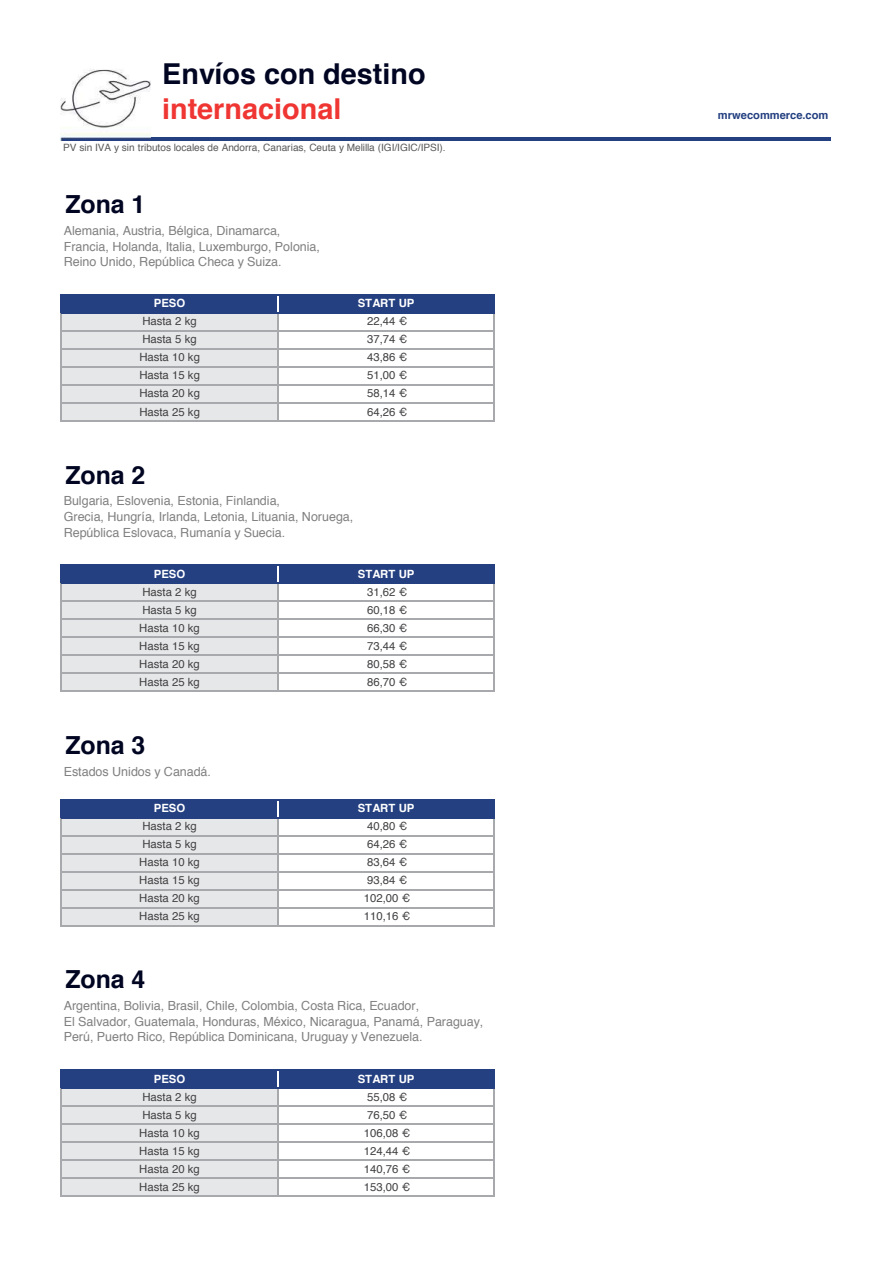
<style>
.page{position:relative;width:893px;height:1263px;background:#fff}
.page>*{position:absolute;margin:0;border:0;box-sizing:border-box;transform-origin:0 0}
.t1{font:700 28.8px "Helvetica";color:#000522}
.t2{font:700 28.8px "Helvetica";color:#ef3633}
.t3{font:700 24.9px "Helvetica";color:#000522}
.t4{font:12.6px/15.6px "Helvetica";letter-spacing:-.005em;color:#808080}
.t5{font:11.4px/18px "Helvetica";color:#414042}
.t6{font:700 11.4px "Helvetica";letter-spacing:-.005em;color:#fff}
.t7{font:700 11.1px "Helvetica";color:#244081}
.t8{font:10.05px "Helvetica";color:#595959}
</style>
<div class="page">
<div style="left:62px;top:295px;width:830px;height:18px;background:#244081"></div>
<div style="left:62px;top:313px;width:216px;height:108px;background:#e6e7e8"></div>
<div style="left:62px;top:565px;width:830px;height:18px;background:#244081"></div>
<div style="left:62px;top:583px;width:216px;height:109px;background:#e6e7e8"></div>
<div style="left:62px;top:800px;width:830px;height:18px;background:#244081"></div>
<div style="left:62px;top:818px;width:216px;height:108px;background:#e6e7e8"></div>
<div style="left:62px;top:1070px;width:830px;height:18px;background:#244081"></div>
<div style="left:62px;top:1088px;width:216px;height:108px;background:#e6e7e8"></div>
<svg style="left:61px;top:294px;width:1px;height:19px"></svg>
<svg style="left:277px;top:296px;width:1px;height:16px"></svg>
<hr style="left:61px;top:313px;width:1px;height:109px;background:#a7a9ac">
<hr style="left:277px;top:313px;width:1px;height:109px;background:#a7a9ac">
<hr style="left:493px;top:313px;width:2px;height:109px;background:#a7a9ac">
<svg style="left:61px;top:565px;width:1px;height:19px"></svg>
<svg style="left:277px;top:566px;width:1px;height:16px"></svg>
<hr style="left:61px;top:584px;width:1px;height:108px;background:#a7a9ac">
<hr style="left:277px;top:584px;width:1px;height:108px;background:#a7a9ac">
<hr style="left:493px;top:584px;width:2px;height:108px;background:#a7a9ac">
<svg style="left:61px;top:799px;width:1px;height:19px"></svg>
<svg style="left:277px;top:801px;width:1px;height:16px"></svg>
<hr style="left:61px;top:818px;width:1px;height:108px;background:#a7a9ac">
<hr style="left:277px;top:818px;width:1px;height:108px;background:#a7a9ac">
<hr style="left:493px;top:818px;width:2px;height:108px;background:#a7a9ac">
<svg style="left:61px;top:1069px;width:1px;height:20px"></svg>
<svg style="left:277px;top:1071px;width:1px;height:16px"></svg>
<hr style="left:61px;top:1089px;width:1px;height:108px;background:#a7a9ac">
<hr style="left:277px;top:1089px;width:1px;height:108px;background:#a7a9ac">
<hr style="left:493px;top:1089px;width:2px;height:108px;background:#a7a9ac">
<hr style="left:61px;top:138px;width:769px;height:3px;background:#244081">
<hr style="left:62px;top:294px;width:830px;height:1px;background:#244081">
<hr style="left:62px;top:330px;width:830px;height:1px;background:#a7a9ac">
<hr style="left:62px;top:348px;width:830px;height:1px;background:#a7a9ac">
<hr style="left:62px;top:366px;width:830px;height:2px;background:#a7a9ac">
<hr style="left:62px;top:384px;width:830px;height:2px;background:#a7a9ac">
<hr style="left:62px;top:402px;width:830px;height:2px;background:#a7a9ac">
<hr style="left:62px;top:420px;width:830px;height:2px;background:#a7a9ac">
<hr style="left:62px;top:583px;width:830px;height:1px;background:#244081">
<hr style="left:62px;top:601px;width:830px;height:1px;background:#a7a9ac">
<hr style="left:62px;top:619px;width:830px;height:1px;background:#a7a9ac">
<hr style="left:62px;top:637px;width:830px;height:1px;background:#a7a9ac">
<hr style="left:62px;top:655px;width:830px;height:1px;background:#a7a9ac">
<hr style="left:62px;top:673px;width:830px;height:1px;background:#a7a9ac">
<hr style="left:62px;top:691px;width:830px;height:1px;background:#a7a9ac">
<hr style="left:62px;top:799px;width:830px;height:1px;background:#244081">
<hr style="left:62px;top:835px;width:830px;height:1px;background:#a7a9ac">
<hr style="left:62px;top:853px;width:830px;height:1px;background:#a7a9ac">
<hr style="left:62px;top:871px;width:830px;height:1px;background:#a7a9ac">
<hr style="left:62px;top:889px;width:830px;height:1px;background:#a7a9ac">
<hr style="left:62px;top:907px;width:830px;height:1px;background:#a7a9ac">
<hr style="left:62px;top:925px;width:830px;height:1px;background:#a7a9ac">
<hr style="left:62px;top:1069px;width:830px;height:2px;background:#244081">
<hr style="left:62px;top:1087px;width:830px;height:2px;background:#244081">
<hr style="left:62px;top:1105px;width:830px;height:2px;background:#a7a9ac">
<hr style="left:62px;top:1123px;width:830px;height:2px;background:#a7a9ac">
<hr style="left:62px;top:1142px;width:830px;height:1px;background:#a7a9ac">
<hr style="left:62px;top:1160px;width:830px;height:1px;background:#a7a9ac">
<hr style="left:62px;top:1178px;width:830px;height:1px;background:#a7a9ac">
<hr style="left:62px;top:1196px;width:830px;height:1px;background:#a7a9ac">
<img style="left:60px;top:69px;width:90px;height:72px">
<div style="left:495px;top:251px;width:397px;height:983px;background:#fff"></div>
<h1 class="t1" style="left:162px;top:51px;width:265px">Envíos con destino</h1>
<h1 class="t2" style="left:162px;top:86px;width:181px">internacional</h1>
<p class="t8" style="left:63px;top:140px;width:384px">PV sin IVA y sin tributos locales de Andorra, Canarias, Ceuta y Melilla (IGI/IGIC/IPSI).</p>
<h2 class="t3" style="left:65px;top:184px;width:82px">Zona 1</h2>
<p class="t4" style="left:64px;top:223px;width:258px">Alemania, Austria, Bélgica, Dinamarca,<br>Francia, Holanda, Italia, Luxemburgo, Polonia,<br>Reino Unido, República Checa y Suiza.</p>
<p class="t6" style="left:154px;top:294px;width:33px">PESO</p>
<p class="t5" style="left:142px;top:313px;width:56px">Hasta 2 kg<br>Hasta 5 kg</p>
<p class="t5" style="left:139px;top:349px;width:62px;text-align:justify">Hasta 10 kg Hasta 15 kg Hasta 20 kg Hasta 25 kg</p>
<h2 class="t3" style="left:65px;top:455px;width:82px">Zona 2</h2>
<p class="t6" style="left:358px;top:294px;width:58px">START UP</p>
<p class="t5" style="left:367px;top:313px;width:42px">22,44 €<br>37,74 €</p>
<p class="t5" style="left:367px;top:349px;width:42px;text-align:justify">43,86 € 51,00 € 58,14 €</p>
<p class="t5" style="left:367px;top:403px;width:42px">64,26 €</p>
<p class="t4" style="left:64px;top:494px;width:291px">Bulgaria, Eslovenia, Estonia, Finlandia,<br>Grecia, Hungría, Irlanda, Letonia, Lituania, Noruega,<br>República Eslovaca, Rumanía y Suecia.</p>
<p class="t6" style="left:154px;top:565px;width:33px">PESO</p>
<p class="t6" style="left:358px;top:565px;width:58px">START UP</p>
<p class="t5" style="left:142px;top:583px;width:56px">Hasta 2 kg</p>
<p class="t5" style="left:367px;top:583px;width:42px">31,62 €</p>
<p class="t5" style="left:139px;top:601px;width:62px">Hasta 5 kg<br>Hasta 10 kg</p>
<p class="t5" style="left:139px;top:637px;width:62px">Hasta 15 kg<br>Hasta 20 kg</p>
<p class="t5" style="left:139px;top:673px;width:62px">Hasta 25 kg</p>
<h2 class="t3" style="left:65px;top:725px;width:82px">Zona 3</h2>
<p class="t4" style="left:64px;top:764px;width:149px">Estados Unidos y Canadá.</p>
<p class="t5" style="left:367px;top:601px;width:42px;text-align:justify">60,18 € 66,30 € 73,44 € 80,58 € 86,70 €</p>
<p class="t6" style="left:154px;top:799px;width:33px">PESO</p>
<p class="t6" style="left:358px;top:799px;width:58px">START UP</p>
<p class="t5" style="left:142px;top:817px;width:56px">Hasta 2 kg<br>Hasta 5 kg</p>
<p class="t5" style="left:139px;top:854px;width:62px">Hasta 10 kg<br>Hasta 15 kg</p>
<p class="t5" style="left:139px;top:890px;width:62px">Hasta 20 kg<br>Hasta 25 kg</p>
<p class="t5" style="left:367px;top:818px;width:42px">40,80 €</p>
<p class="t5" style="left:367px;top:854px;width:42px">83,64 €<br>93,84 €</p>
<p class="t5" style="left:367px;top:836px;width:42px">64,26 €</p>
<p class="t5" style="left:364px;top:890px;width:48px">102,00 €</p>
<p class="t5" style="left:364px;top:908px;width:48px">110,16 €</p>
<h2 class="t3" style="left:65px;top:960px;width:82px">Zona 4</h2>
<p class="t4" style="left:64px;top:998px;width:421px">Argentina, Bolivia, Brasil, Chile, Colombia, Costa Rica, Ecuador,<br>El Salvador, Guatemala, Honduras, México, Nicaragua, Panamá, Paraguay,<br>Perú, Puerto Rico, República Dominicana, Uruguay y Venezuela.</p>
<p class="t6" style="left:154px;top:1069px;width:33px">PESO</p>
<p class="t6" style="left:358px;top:1069px;width:58px">START UP</p>
<p class="t5" style="left:142px;top:1088px;width:56px">Hasta 2 kg<br>Hasta 5 kg</p>
<p class="t5" style="left:139px;top:1124px;width:62px">Hasta 10 kg<br>Hasta 15 kg</p>
<p class="t5" style="left:139px;top:1160px;width:62px">Hasta 20 kg</p>
<p class="t5" style="left:139px;top:1178px;width:62px">Hasta 25 kg</p>
<p class="t5" style="left:364px;top:1088px;width:48px">55,08 €<br>76,50 €<br>106,08 €<br>124,44 €</p>
<p class="t5" style="left:364px;top:1160px;width:48px">140,76 €<br>153,00 €</p>
<p class="t7" style="left:717px;top:106px;width:112px">mrwecommerce.com</p>
</div>
